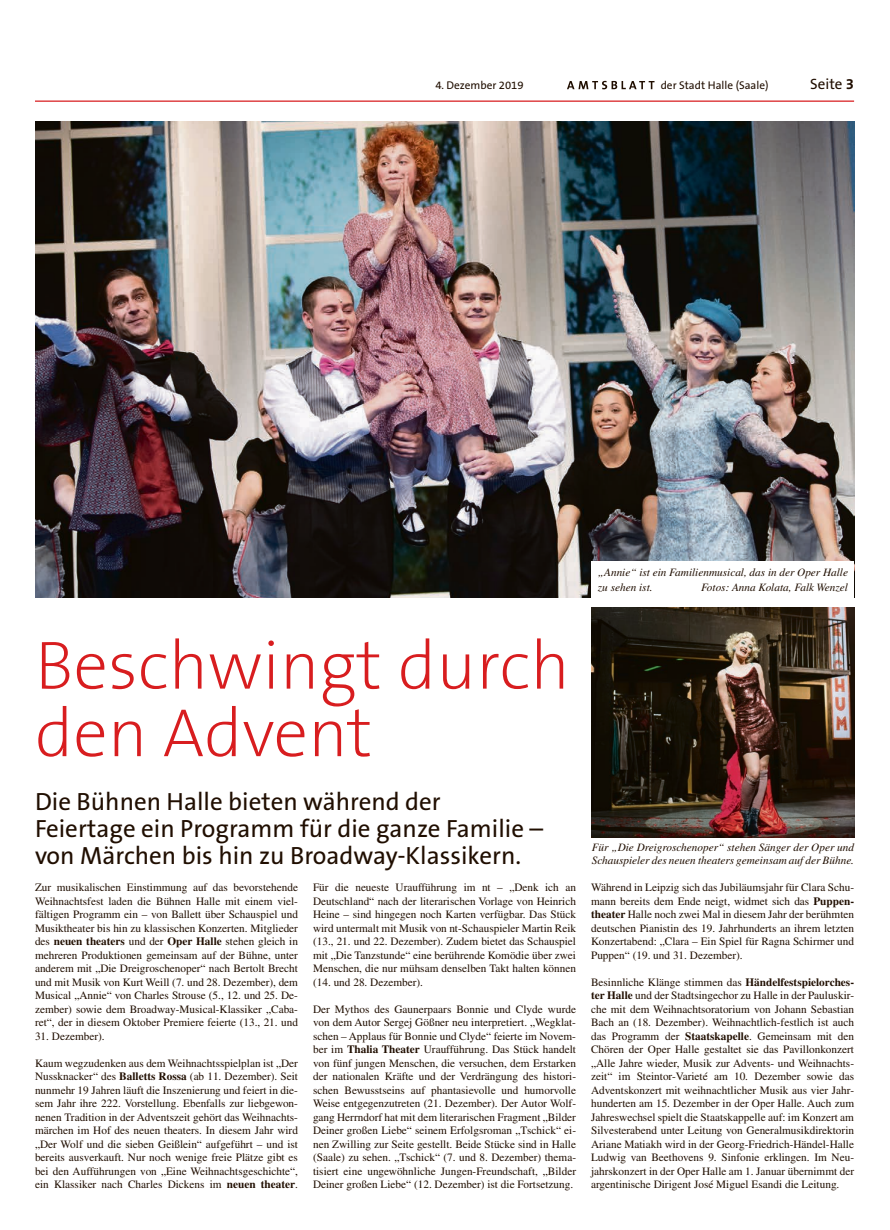
<style>
.page{position:relative;width:890px;height:1230px;background:#fff}
.page>*{position:absolute;margin:0;border:0;box-sizing:border-box;transform-origin:0 0}
.t1{font:200 68.75px/67.5px "The Sans B2";color:#d81d1f}
.t2{font:25px/27px "The Sans B5 Plain";color:#200e00}
.t3{font:15px "The Sans B5 Plain";color:#200e00}
.t4{font:11.25px/13.5px "Times LT Std";color:#200e00;text-align:justify}
.t5{font:italic 11.25px/15px "Times LT Std";color:#200e00}
.t6{font:11.25px "The Sans B5 Plain";color:#200e00}
.s1{font-family:"The Sans B7";font-weight:700}
.s2{font-weight:700}
</style>
<div class="page">
<hr style="left:35px;top:100px;width:819px;height:2px;background:#d81d1f">
<svg style="left:567px;top:81px;width:87px;height:8px"></svg>
<img style="left:35px;top:121px;width:819px;height:477px">
<div style="left:591px;top:561px;width:263px;height:46px;background:#fff"></div>
<img style="left:591px;top:607px;width:263px;height:230px">
<p class="t6" style="left:435px;top:79px;width:90px">4. Dezember 2019</p>
<p class="t6" style="left:660px;top:79px;width:109px">der Stadt Halle (Saale)</p>
<h3 class="t3" style="left:810px;top:76px;width:45px">Seite <span class="s1">3</span></h3>
<p class="t5" style="left:598px;top:564px;width:251px">„Annie“ ist ein Familienmusical, das in der Oper Halle zu sehen ist.</p>
<p class="t5" style="left:701px;top:579px;width:148px">Fotos: Anna Kolata, Falk Wenzel</p>
<h1 class="t1" style="left:35px;top:633px;width:536px">Beschwingt durch den Advent</h1>
<h2 class="t2" style="left:35px;top:789px;width:509px">Die Bühnen Halle bieten während der<br>Feiertage ein Programm für die ganze Familie – von Märchen bis hin zu Broadway-Klassikern.</h2>
<p class="t4" style="left:35px;top:880px;width:264px">Zur musikalischen Einstimmung auf das bevorstehende Weihnachtsfest laden die Bühnen Halle mit einem viel&shy;fältigen Programm ein – von Ballett über Schauspiel und Musiktheater bis hin zu klassischen Konzerten. Mitglieder des <span class="s2">neuen theaters</span> und der <span class="s2">Oper Halle</span> stehen gleich in mehreren Produktionen gemeinsam auf der Bühne, unter anderem mit „Die Dreigroschenoper“ nach Bertolt Brecht und mit Musik von Kurt Weill (7. und 28. Dezember), dem Musical „Annie“ von Charles Strouse (5., 12. und 25. De&shy;zember) sowie dem Broadway-Musical-Klassiker „Caba&shy;ret“, der in diesem Oktober Premiere feierte (13., 21. und</p>
<p class="t4" style="left:35px;top:1029px;width:71px">31. Dezember).</p>
<p class="t4" style="left:35px;top:1056px;width:264px">Kaum wegzudenken aus dem Weihnachtsspielplan ist „Der Nussknacker“ des <span class="s2">Balletts Rossa</span> (ab 11. Dezember). Seit nunmehr 19 Jahren läuft die Inszenierung und feiert in die&shy;sem Jahr ihre 222. Vorstellung. Ebenfalls zur liebgewon&shy;nenen Tradition in der Adventszeit gehört das Weihnachts&shy;märchen im Hof des neuen theaters. In diesem Jahr wird „Der Wolf und die sieben Geißlein“ aufgeführt – und ist bereits ausverkauft. Nur noch wenige freie Plätze gibt es bei den Aufführungen von „Eine Weihnachtsgeschichte“, ein Klassiker nach Charles Dickens im <span class="s2">neuen theater</span>.</p>
<p class="t4" style="left:313px;top:880px;width:264px">Für die neueste Uraufführung im nt – „Denk ich an Deutschland“ nach der literarischen Vorlage von Heinrich Heine – sind hingegen noch Karten verfügbar. Das Stück wird untermalt mit Musik von nt-Schauspieler Martin Reik (13., 21. und 22. Dezember). Zudem bietet das Schauspiel mit „Die Tanzstunde“ eine berührende Komödie über zwei Menschen, die nur mühsam denselben Takt halten können (14. und 28. Dezember).</p>
<p class="t4" style="left:313px;top:1002px;width:264px">Der Mythos des Gaunerpaars Bonnie und Clyde wurde von dem Autor Sergej Gößner neu interpretiert. „Wegklat&shy;schen – Applaus für Bonnie und Clyde“ feierte im Novem&shy;ber im <span class="s2">Thalia Theater</span> Uraufführung. Das Stück handelt von fünf jungen Menschen, die versuchen, dem Erstarken der nationalen Kräfte und der Verdrängung des histori&shy;schen Bewusstseins auf phantasievolle und humorvolle Weise entgegenzutreten (21. Dezember). Der Autor Wolf&shy;gang Herrndorf hat mit dem literarischen Fragment „Bilder Deiner großen Liebe“ seinem Erfolgsroman „Tschick“ ei&shy;nen Zwilling zur Seite gestellt. Beide Stücke sind in Halle (Saale) zu sehen. „Tschick“ (7. und 8. Dezember) thema&shy;tisiert eine ungewöhnliche Jungen-Freundschaft, „Bilder Deiner großen Liebe“ (12. Dezember) ist die Fortsetzung.</p>
<p class="t5" style="left:591px;top:840px;width:264px;line-height:13.5px">Für „Die Dreigroschenoper“ stehen Sänger der Oper und<br>Schauspieler des neuen theaters gemeinsam auf der Bühne.</p>
<p class="t4" style="left:591px;top:880px;width:264px">Während in Leipzig sich das Jubiläumsjahr für Clara Schu&shy;mann bereits dem Ende neigt, widmet sich das <span class="s2">Puppen&shy;theater</span> Halle noch zwei Mal in diesem Jahr der berühmten deutschen Pianistin des 19. Jahrhunderts an ihrem letzten Konzertabend: „Clara – Ein Spiel für Ragna Schirmer und Puppen“ (19. und 31. Dezember).</p>
<p class="t4" style="left:591px;top:975px;width:264px">Besinnliche Klänge stimmen das <span class="s2">Händelfestspielorches&shy;ter Halle</span> und der Stadtsingechor zu Halle in der Pauluskir&shy;che mit dem Weihnachtsoratorium von Johann Sebastian Bach an (18. Dezember). Weihnachtlich-festlich ist auch das Programm der <span class="s2">Staatskapelle</span>. Gemeinsam mit den Chören der Oper Halle gestaltet sie das Pavillonkonzert „Alle Jahre wieder, Musik zur Advents- und Weihnachts&shy;zeit“ im Steintor-Varieté am 10. Dezember sowie das Adventskonzert mit weihnachtlicher Musik aus vier Jahr&shy;hunderten am 15. Dezember in der Oper Halle. Auch zum Jahreswechsel spielt die Staatskappelle auf: im Konzert am Silvesterabend unter Leitung von Generalmusikdirektorin Ariane Matiakh wird in der Georg-Friedrich-Händel-Halle Ludwig van Beethovens 9. Sinfonie erklingen. Im Neu&shy;jahrskonzert in der Oper Halle am 1. Januar übernimmt der argentinische Dirigent José Miguel Esandi die Leitung.</p>
</div>
